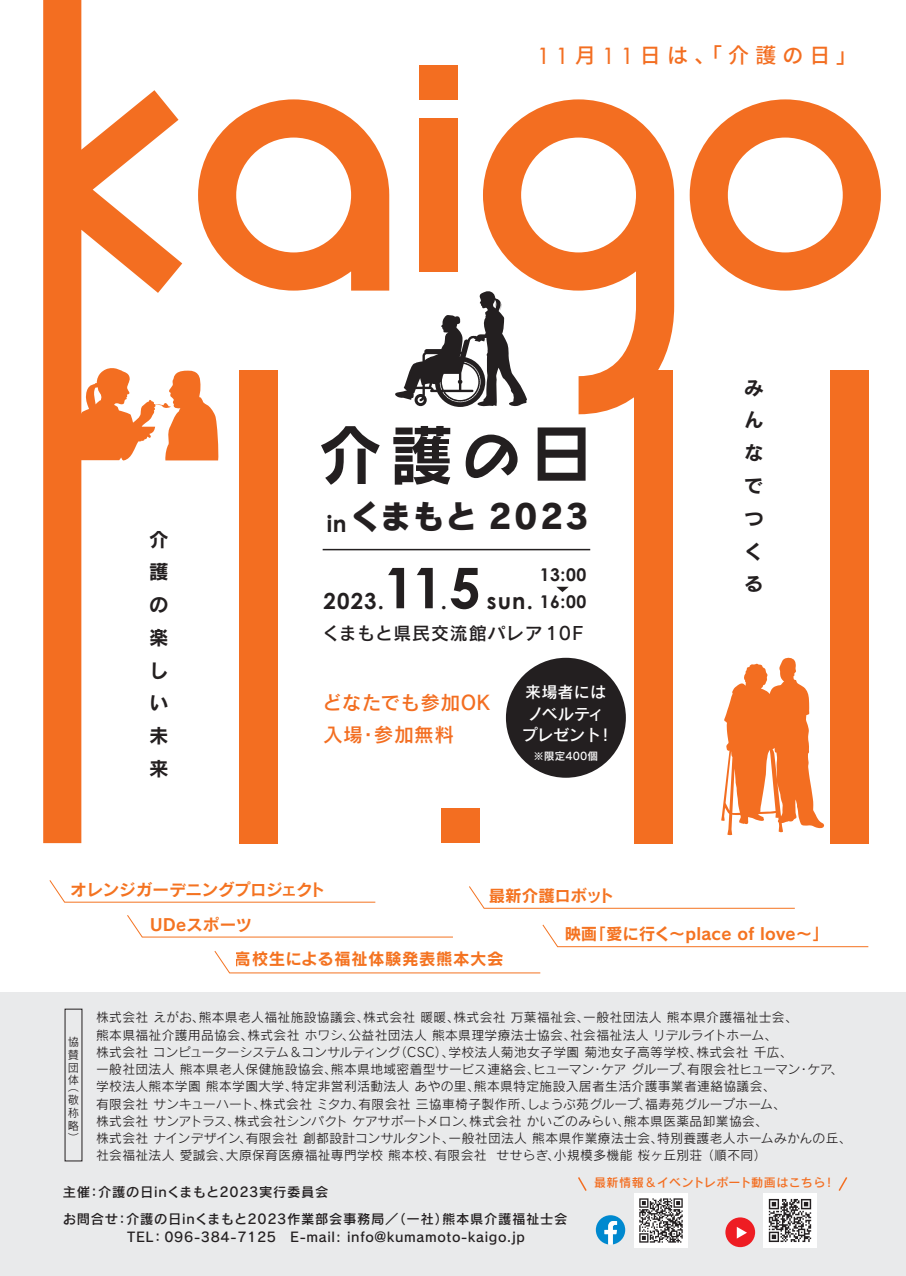
<style>
.page{position:relative;width:906px;height:1276px;background:#fff}
.page>*{position:absolute;margin:0;border:0;box-sizing:border-box;transform-origin:0 0}
.t1{font:700 56.18px "Century Gothic";color:#231f20}
.t2{font:33px "Rodin Pro EB";letter-spacing:.045em;color:#231f20}
.t3{font:700 22.2px "Century Gothic";letter-spacing:.05em;color:#231f20}
.t4{font:500 21px "Noto Sans JP";letter-spacing:.29em;color:#f36e21}
.t5{font:19.58px/31.7px "Rodin Pro DB";letter-spacing:.03em;color:#f36e21}
.t6{font:19.5px/32.8px "Rodin Pro B";color:#231f20}
.t7{font:17.92px "Rodin Pro DB";letter-spacing:.05em;color:#231f20}
.t8{font:700 17.55px/27.4px "Century Gothic";letter-spacing:.03em;color:#231f20}
.t9{font:16.5px/35.6px "Rodin Pro B";letter-spacing:-.02em;color:#f47321;text-align:center}
.t10{font:16.5px "Rodin Pro B";letter-spacing:.01em;color:#f47321}
.t11{font:16.5px "Rodin Pro B";letter-spacing:.03em;color:#f47321}
.t12{font:16.5px "Rodin Pro B";letter-spacing:-.03em;color:#f47321}
.t13{font:16.05px/21.8px "Rodin Pro DB";letter-spacing:.01em;color:#fff;text-align:center}
.t14{font:13.35px/17.8px "Rodin Pro DB";letter-spacing:.05em;color:#231f20}
.t15{font:12.75px/17.2px "Rodin Pro M";letter-spacing:.03em;color:#231f20}
.t16{font:12px "Rodin Pro DB";letter-spacing:.035em;color:#f36e21}
.t17{font:11.25px/12.8px "Rodin Pro M";color:#231f20;text-align:justify}
.t18{font:10.5px "Rodin Pro DB";letter-spacing:.01em;color:#fff}
.s1{font-family:"Futura Std";font-size:21.6px}
.s2{font-family:"Century Gothic";font-weight:700;font-size:22.95px}
</style>
<div class="page">
<div style="left:0;top:993px;width:906px;height:283px;background:#e9eaeb"></div>
<svg style="left:596px;top:1215px;width:29px;height:29px"></svg>
<svg style="left:689px;top:99px;width:192px;height:192px"></svg>
<svg style="left:527px;top:99px;width:147px;height:315px"></svg>
<div style="left:419px;top:65px;width:38px;height:35px;background:#f36e21"></div>
<svg style="left:43px;top:0;width:119px;height:843px"></svg>
<div style="left:239px;top:370px;width:38px;height:473px;background:#f36e21"></div>
<div style="left:634px;top:370px;width:38px;height:473px;background:#f36e21"></div>
<div style="left:830px;top:370px;width:38px;height:473px;background:#f36e21"></div>
<div style="left:441px;top:809px;width:38px;height:34px;background:#f36e21"></div>
<svg style="left:556px;top:587px;width:12px;height:5px"></svg>
<hr style="left:323px;top:549px;width:267px;height:1px;background:#231f20">
<div style="left:506px;top:658px;width:120px;height:120px;background:#231f20;border-radius:50%"></div>
<svg style="left:721px;top:657px;width:103px;height:179px"></svg>
<svg style="left:78px;top:99px;width:449px;height:386px"></svg>
<svg style="left:537px;top:427px;width:48px;height:54px"></svg>
<img style="left:634px;top:1194px;width:53px;height:53px">
<svg style="left:49px;top:880px;width:820px;height:93px"></svg>
<img style="left:763px;top:1194px;width:53px;height:53px">
<div style="left:725px;top:1217px;width:30px;height:30px;background:#ee1d23;border-radius:50%"></div>
<svg style="left:737px;top:1227px;width:10px;height:11px"></svg>
<svg style="left:578px;top:1177px;width:9px;height:14px"></svg>
<svg style="left:838px;top:1177px;width:10px;height:14px"></svg>
<h3 class="t6" style="left:149px;top:522px;width:20px;text-align:justify">介護の楽しい未来</h3>
<h3 class="t4" style="left:537px;top:43px;width:321px"><span class="s1">11</span>月<span class="s1">11</span>日は、「介護の日」</h3>
<h2 class="t2" style="left:327px;top:494px;width:263px"><span class="s2">in</span>くまもと 2023</h2>
<h1 class="t1" style="left:383px;top:545px;width:99px">115</h1>
<h3 class="t3" style="left:441px;top:584px;width:8px">.</h3>
<h3 class="t3" style="left:487px;top:584px;width:47px">sun.</h3>
<h3 class="t7" style="left:322px;top:622px;width:262px">くまもと県民交流館パレア10F</h3>
<h3 class="t8" style="left:540px;top:560px;width:48px">13:00<br>16:00</h3>
<h3 class="t3" style="left:323px;top:584px;width:62px">2023.</h3>
<h3 class="t5" style="left:322px;top:686px;width:169px">どなたでも参加OK入場・参加無料</h3>
<p class="t13" style="left:521px;top:680px;width:94px">来場者にはノベルティプレゼント！</p>
<p class="t18" style="left:533px;top:749px;width:66px">※限定400個</p>
<h3 class="t6" style="left:744px;top:370px;width:21px">みんなでつくる</h3>
<p class="t9" style="left:71px;top:871px;width:256px">オレンジガーデニングプロジェクト<br>UDeスポーツ</p>
<p class="t11" style="left:235px;top:948px;width:270px">高校生による福祉体験発表熊本大会</p>
<p class="t12" style="left:488px;top:884px;width:127px">最新介護ロボット</p>
<p class="t10" style="left:564px;top:922px;width:266px">映画「愛に行く～place of love～」</p>
<p class="t15" style="left:96px;top:1008px;width:757px">株式会社 えがお、熊本県老人福祉施設協議会、株式会社 暖暖、株式会社 万葉福祉会、一般社団法人 熊本県介護福祉士会、<br>熊本県福祉介護用品協会、株式会社 ホワシ、公益社団法人 熊本県理学療法士協会、社会福祉法人 リデルライトホーム、<br>株式会社 コンピューターシステム＆コンサルティング（CSC）、学校法人菊池女子学園 菊池女子高等学校、株式会社 千広、<br>一般社団法人 熊本県老人保健施設協会、熊本県地域密着型サービス連絡会、ヒューマン・ケア グループ、有限会社ヒューマン・ケア、学校法人熊本学園 熊本学園大学、特定非営利活動法人 あやの里、熊本県特定施設入居者生活介護事業者連絡協議会、<br>有限会社 サンキューハート、株式会社 ミタカ、有限会社 三協車椅子製作所、しょうぶ苑グループ、福寿苑グループホーム、<br>株式会社 サンアトラス、株式会社シンパクト ケアサポートメロン、株式会社 かいごのみらい、熊本県医薬品卸業協会、<br>株式会社 ナインデザイン、有限会社 創都設計コンサルタント、一般社団法人 熊本県作業療法士会、特別養護老人ホームみかんの丘、社会福祉法人 愛誠会、大原保育医療福祉専門学校 熊本校、有限会社 せせらぎ、小規模多機能 桜ヶ丘別荘 （順不同）</p>
<p class="t14" style="left:63px;top:1182px;width:267px">主催：介護の日inくまもと2023実行委員会</p>
<p class="t17" style="left:68px;top:1035px;width:12px">協賛団体</p>
<p class="t17" style="left:68px;top:1080px;width:12px">（敬称略）</p>
<p class="t16" style="left:594px;top:1174px;width:243px">最新情報＆イベントレポート動画はこちら！</p>
<p class="t14" style="left:63px;top:1210px;width:506px">お問合せ：介護の日inくまもと2023作業部会事務局／（一社）熊本県介護福祉士会　　　　 TEL：096-384-7125 E-mail: info@kumamoto-kaigo.jp</p>
</div>
